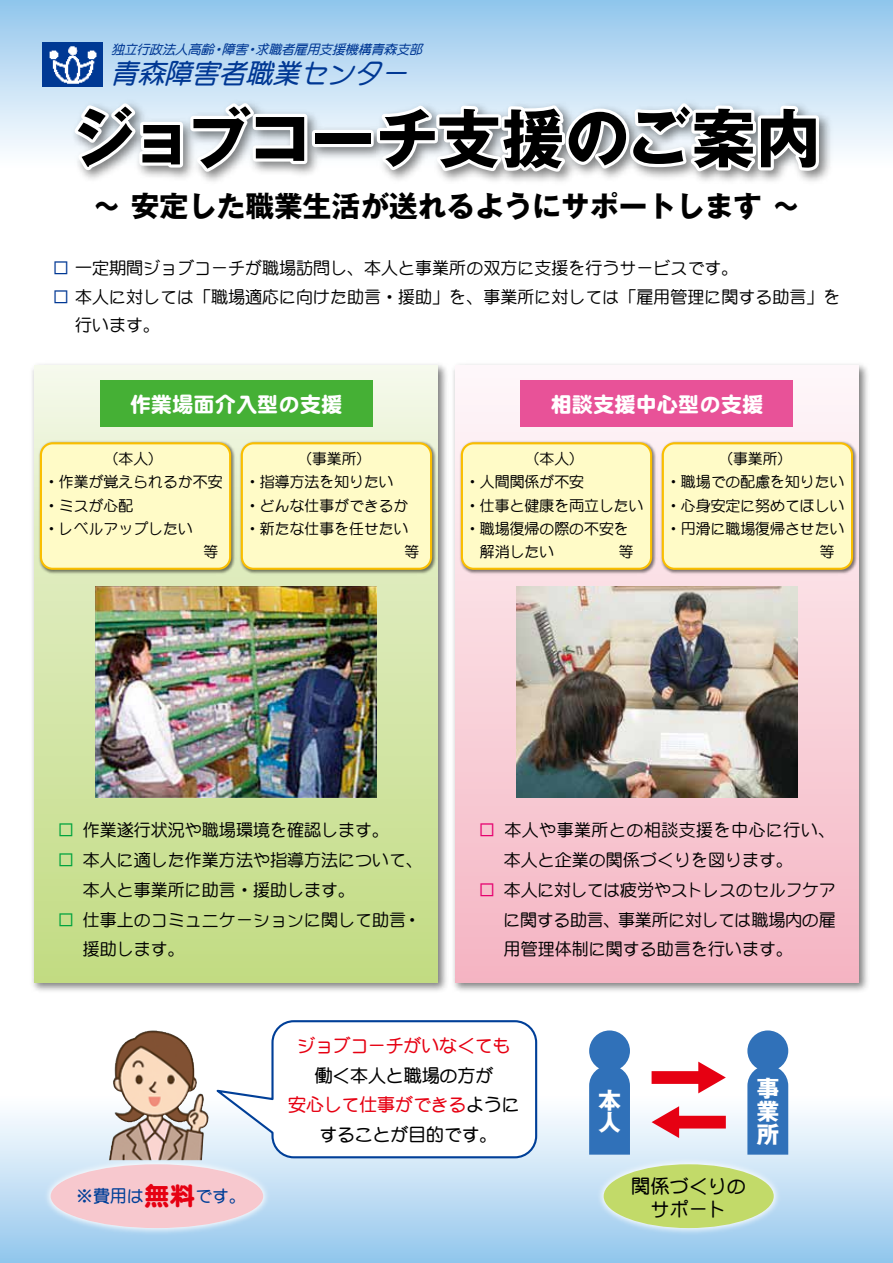
<style>
.page{position:relative;width:893px;height:1263px;background:#fff}
.page>*{position:absolute;margin:0;border:0;box-sizing:border-box;transform-origin:0 0}
.t1{font:700 63.75px "Gothic MB101";letter-spacing:-.005em;color:#000}
.t2{font:700 28.65px "Gothic MB101";color:#000}
.t3{font:italic 27px "DF Maru Gothic Bd MP RKSJ H";color:#003894}
.t4{font:700 22.95px/23px "Gothic MB101";color:#fff}
.t5{font:21.3px "DF Maru Gothic SB MP RKSJ H";color:#fff}
.t6{font:19.2px/23.4px "DF Maru Gothic Bd MP RKSJ H";color:#000;text-align:center}
.t7{font:18px/29.7px "DF Maru Gothic Bd MP RKSJ H";letter-spacing:-.015em;color:#000;text-align:center}
.t8{font:18px "DF Maru Gothic Bd MP RKSJ H";letter-spacing:-.02em;color:#e60012}
.t9{font:16.95px/29.7px "DF Maru Gothic Md MP RKSJ H";color:#000}
.t10{font:16.95px/29.7px "DF Maru Gothic Md MP RKSJ H";letter-spacing:.025em;color:#000}
.t11{font:16.95px "DF Maru Gothic Bd MP RKSJ H";color:#003f98}
.t12{font:14.85px/23.4px "DF Maru Gothic Md MP RKSJ H";color:#000}
.t13{font:italic 12.9px "DF Maru Gothic Bd MP RKSJ H";color:#003894}
.s1{color:#003894}
.s2{color:#00a33e}
.s3{color:#e5006e}
.s4{color:#e60012}
.s5{font-family:"DF Maru Gothic SB MP RKSJ H";font-size:25.5px;color:#e60012}
</style>
<div class="page">
<div style="left:0;top:0;width:893px;height:170px;background:linear-gradient(to bottom,#91c5ec,#fff)"></div>
<div style="left:0;top:1093px;width:893px;height:170px;background:linear-gradient(to bottom,#fffffd,#94c7ee)"></div>
<img style="left:453px;top:364px;width:415px;height:627px">
<div style="left:455px;top:366px;width:404px;height:616px;background:linear-gradient(to bottom,#fdf5f8,#f4b4c1)"></div>
<img style="left:32px;top:364px;width:415px;height:627px">
<div style="left:34px;top:366px;width:404px;height:616px;background:linear-gradient(to bottom,#edf4e0,#c0da7f)"></div>
<img style="left:59px;top:91px;width:783px;height:91px">
<svg style="left:69px;top:98px;width:242px;height:79px"></svg>
<div style="left:312px;top:130px;width:62px;height:17px;border:6px solid #fff"></div>
<svg style="left:371px;top:97px;width:451px;height:79px"></svg>
<img style="left:43px;top:43px;width:59px;height:44px">
<img style="left:517px;top:587px;width:280px;height:210px">
<img style="left:96px;top:587px;width:280px;height:210px">
<img style="left:37px;top:440px;width:199px;height:135px">
<svg style="left:40px;top:442px;width:191px;height:128px;background:#fef7bc"></svg>
<img style="left:238px;top:440px;width:199px;height:135px">
<svg style="left:241px;top:442px;width:191px;height:128px;background:#fef7bc"></svg>
<img style="left:458px;top:440px;width:199px;height:135px">
<svg style="left:461px;top:442px;width:191px;height:128px;background:#fef7bc"></svg>
<img style="left:659px;top:440px;width:199px;height:135px">
<svg style="left:662px;top:442px;width:191px;height:128px;background:#fef7bc"></svg>
<div style="left:100px;top:381px;width:272px;height:46px;background:#45b035"></div>
<div style="left:521px;top:381px;width:272px;height:46px;background:#e85298"></div>
<img style="left:112px;top:1030px;width:41px;height:79px">
<svg style="left:210px;top:1020px;width:328px;height:139px"></svg>
<img style="left:0;top:1109px;width:318px;height:154px">
<div style="left:51px;top:1164px;width:212px;height:64px;background:#f7c8ce;border-radius:50%"></div>
<img style="left:549px;top:1109px;width:280px;height:154px">
<div style="left:604px;top:1164px;width:170px;height:64px;background:#c2da69;border-radius:50%"></div>
<svg style="left:747px;top:1065px;width:41px;height:90px;background:#3b78bc"></svg>
<div style="left:747px;top:1030px;width:41px;height:41px;background:#3071b9;border-radius:50%"></div>
<svg style="left:589px;top:1065px;width:41px;height:90px;background:#3a78bc"></svg>
<div style="left:589px;top:1030px;width:41px;height:41px;background:#3071b9;border-radius:50%"></div>
<div style="left:652px;top:1071px;width:51px;height:13px;background:#e60012"></div>
<svg style="left:698px;top:1061px;width:28px;height:32px"></svg>
<div style="left:674px;top:1116px;width:52px;height:12px;background:#e60012"></div>
<svg style="left:652px;top:1106px;width:27px;height:32px"></svg>
<p class="t13" style="left:111px;top:43px;width:316px">独立行政法人高齢・障害・求職者雇用支援機構青森支部</p>
<h3 class="t3" style="left:110px;top:60px;width:306px">青森障害者職業センター</h3>
<h1 class="t1" style="left:71px;top:93px;width:751px">ジョブコーチ支援のご案内</h1>
<h2 class="t2" style="left:92px;top:185px;width:709px">～ 安定した職業生活が送れるようにサポートします ～</h2>
<p class="t9" style="left:52px;top:253px;width:687px"><span class="s1">□</span> 一定期間ジョブコーチが職場訪問し、本人と事業所の双方に支援を行うサービスです。</p>
<p class="t9" style="left:58px;top:282px;width:784px;line-height:28.7px;text-indent:-6px"><span class="s1">□</span> 本人に対しては「職場適応に向けた助言・援助」を、事業所に対しては「雇用管理に関する助言」を　行います。</p>
<p class="t5" style="left:130px;top:394px;width:214px">作業場面介入型の支援</p>
<p class="t5" style="left:551px;top:394px;width:214px">相談支援中心型の支援</p>
<p class="t12" style="left:104px;top:447px;width:61px">（本人）</p>
<p class="t12" style="left:44px;top:470px;width:180px">・作業が覚えられるか不安</p>
<p class="t12" style="left:44px;top:494px;width:91px">・ミスが心配</p>
<p class="t12" style="left:44px;top:517px;width:150px">・レベルアップしたい</p>
<p class="t12" style="left:204px;top:540px;width:16px">等</p>
<p class="t12" style="left:297px;top:447px;width:76px">（事業所）</p>
<p class="t12" style="left:245px;top:470px;width:150px">・指導方法を知りたい</p>
<p class="t12" style="left:245px;top:494px;width:165px">・どんな仕事ができるか</p>
<p class="t12" style="left:245px;top:517px;width:165px">・新たな仕事を任せたい</p>
<p class="t12" style="left:404px;top:540px;width:16px">等</p>
<p class="t12" style="left:465px;top:447px;width:180px;text-indent:60px">（本人）<br>・人間関係が不安<br>・仕事と健康を両立したい・職場復帰の際の不安を　解消したい　　　　 等</p>
<p class="t12" style="left:666px;top:447px;width:180px;text-align:center">（事業所）<br>・職場での配慮を知りたい・心身安定に努めてほしい・円滑に職場復帰させたい</p>
<p class="t9" style="left:57px;top:815px;width:333px"><span class="s2">□</span> 作業遂行状況や職場環境を確認します。</p>
<p class="t9" style="left:83px;top:845px;width:342px;text-indent:-26px"><span class="s2">□</span> 本人に適した作業方法や指導方法について、本人と事業所に助言・援助します。</p>
<p class="t9" style="left:83px;top:905px;width:340px;text-indent:-26px"><span class="s2">□</span> 仕事上のコミュニケーションに関して助言・援助します。</p>
<p class="t10" style="left:504px;top:815px;width:333px;text-indent:-26px"><span class="s3">□</span> 本人や事業所との相談支援を中心に行い、本人と企業の関係づくりを図ります。</p>
<p class="t9" style="left:504px;top:875px;width:334px;text-align:justify;text-indent:-25px"><span class="s3">□</span> 本人に対しては疲労やストレスのセルフケアに関する助言、事業所に対しては職場内の雇用管理体制に関する助言を行います。</p>
<p class="t8" style="left:297px;top:1036px;width:215px">ジョブコーチがいなくても</p>
<p class="t7" style="left:288px;top:1060px;width:233px">働く本人と職場の方が<br><span class="s4">安心して仕事ができる</span>ようにすることが目的です。</p>
<h3 class="t4" style="left:598px;top:1086px;width:24px">本人</h3>
<h3 class="t4" style="left:756px;top:1074px;width:24px;text-align:justify">事業所</h3>
<p class="t11" style="left:76px;top:1188px;width:172px">※費用は<span class="s5">無料</span>です。</p>
<p class="t6" style="left:631px;top:1174px;width:116px">関係づくりのサポート</p>
</div>
